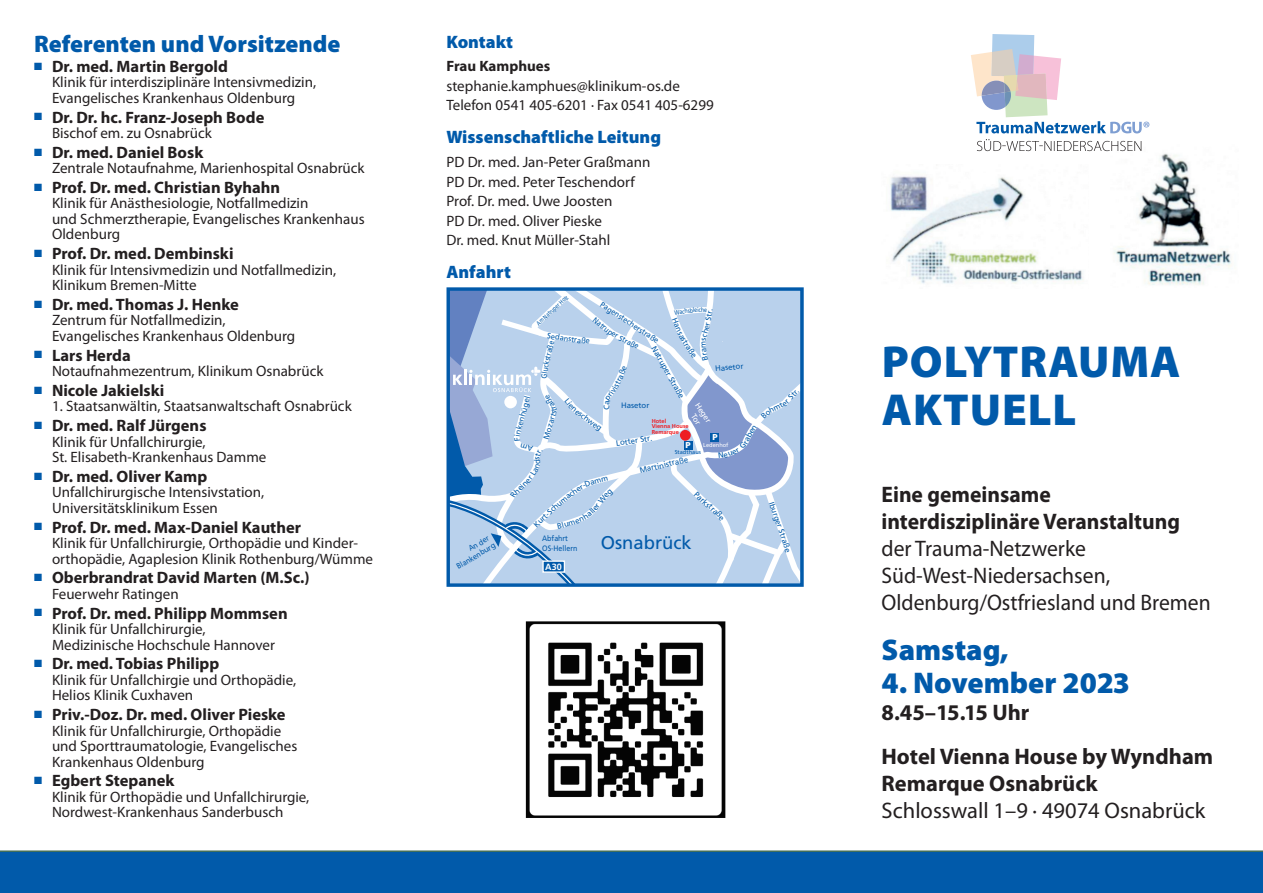
<style>
.page{position:relative;width:1263px;height:893px;background:#fff}
.page>*{position:absolute;margin:0;border:0;box-sizing:border-box;transform-origin:0 0}
.t1{font:900 45px/48px "Myriad Pro";letter-spacing:.02em;color:#015aaa}
.t2{font:900 30px "Myriad Pro";color:#015aaa}
.t3{font:900 24px "Myriad Pro";color:#015aaa}
.t4{font:22.5px/27px "Myriad Pro";color:#231f20;scale:.96 1}
.t5{font:700 22.5px/44px "Myriad Pro";color:#231f20}
.t6{font:700 22.5px/27px "Myriad Pro";color:#231f20;scale:.96 1}
.t7{font:22.5px "Myriad Pro";color:#231f20}
.t8{font:18.45px "Frutiger";color:#015aaa}
.t9{font:900 18px "Myriad Pro";color:#015aaa}
.t10{font:700 16.5px "Myriad Pro";color:#231f20}
.t11{font:15px/15.5px "Myriad Pro";color:#231f20}
.t12{font:700 15px "Myriad Pro";color:#231f20}
.t13{font:700 9px "Frutiger";color:#fff}
.t14{font:900 8.55px "Frutiger";color:#fff}
.t15{font:7.8px "Frutiger";color:#015aaa}
.t16{font:7.8px "Frutiger";color:#015aaa;scale:.9 1}
.t17{font:7.8px "Frutiger";color:#015aaa;scale:.96 1}
.t18{font:7.8px/9.3px "Frutiger";color:#fff;text-align:center}
.t19{font:6.45px "Frutiger";color:#015aaa;scale:.75 1}
.t20{font:6.45px "Frutiger";color:#015aaa;scale:.8 1}
.t21{font:700 5.7px/5.7px "Frutiger";color:#ee1d23}
.t22{font:5.7px "Frutiger";color:#015aaa}
.t23{font:5.7px "Frutiger";color:#fff}
.s1{color:#015aaa}
</style>
<div class="page">
<div style="left:0;top:850px;width:1263px;height:43px;background:#015aaa"></div>
<div style="left:446px;top:287px;width:358px;height:300px;border:3px solid #015aaa"></div>
<img style="left:1114px;top:144px;width:117px;height:141px">
<img style="left:890px;top:176px;width:194px;height:108px">
<svg style="left:977px;top:139px;width:164px;height:12px"></svg>
<svg style="left:971px;top:34px;width:178px;height:99px"></svg>
<img style="left:525px;top:621px;width:201px;height:197px">
<svg style="left:448px;top:289px;width:354px;height:296px;background:#b6cde8"></svg>
<h3 class="t3" style="left:34px;top:28px;width:308px">Referenten und Vorsitzende</h3>
<p class="t10" style="left:34px;top:55px;width:195px"><span class="s1">■</span> Dr. med. Martin Bergold</p>
<p class="t11" style="left:52px;top:74px;width:266px">Klinik für interdisziplinäre Intensivmedizin,<br>Evangelisches Krankenhaus Oldenburg</p>
<p class="t10" style="left:34px;top:106px;width:232px"><span class="s1">■</span> Dr. Dr. hc. Franz-Joseph Bode</p>
<p class="t11" style="left:52px;top:125px;width:161px">Bischof em. zu Osnabrück</p>
<p class="t10" style="left:34px;top:141px;width:171px"><span class="s1">■</span> Dr. med. Daniel Bosk</p>
<p class="t11" style="left:52px;top:160px;width:314px">Zentrale Notaufnahme, Marienhospital Osnabrück</p>
<p class="t10" style="left:34px;top:177px;width:248px"><span class="s1">■</span> Prof. Dr. med. Christian Byhahn</p>
<p class="t11" style="left:52px;top:195px;width:314px">Klinik für Anästhesiologie, Notfallmedizin<br>und Schmerztherapie, Evangelisches Krankenhaus<br>Oldenburg</p>
<p class="t10" style="left:34px;top:243px;width:201px"><span class="s1">■</span> Prof. Dr. med. Dembinski</p>
<p class="t11" style="left:52px;top:262px;width:286px">Klinik für Intensivmedizin und Notfallmedizin,<br>Klinikum Bremen-Mitte</p>
<p class="t10" style="left:34px;top:294px;width:206px"><span class="s1">■</span> Dr. med. Thomas J. Henke</p>
<p class="t11" style="left:52px;top:312px;width:245px">Zentrum für Notfallmedizin,<br>Evangelisches Krankenhaus Oldenburg</p>
<p class="t10" style="left:34px;top:344px;width:98px"><span class="s1">■</span> Lars Herda</p>
<p class="t11" style="left:52px;top:363px;width:273px">Notaufnahmezentrum, Klinikum Osnabrück</p>
<p class="t10" style="left:34px;top:380px;width:132px"><span class="s1">■</span> Nicole Jakielski</p>
<p class="t11" style="left:52px;top:398px;width:301px">1. Staatsanwältin, Staatsanwaltschaft Osnabrück</p>
<p class="t10" style="left:34px;top:415px;width:174px"><span class="s1">■</span> Dr. med. Ralf Jürgens</p>
<p class="t11" style="left:52px;top:434px;width:216px">Klinik für Unfallchirurgie,<br>St. Elisabeth-Krankenhaus Damme</p>
<p class="t10" style="left:34px;top:466px;width:175px"><span class="s1">■</span> Dr. med. Oliver Kamp</p>
<p class="t11" style="left:52px;top:484px;width:214px">Unfallchirurgische Intensivstation,<br>Universitätsklinikum Essen</p>
<p class="t10" style="left:34px;top:516px;width:268px"><span class="s1">■</span> Prof. Dr. med. Max-Daniel Kauther</p>
<p class="t11" style="left:52px;top:535px;width:322px">Klinik für Unfallchirurgie, Orthopädie und Kinder&shy;orthopädie, Agaplesion Klinik Rothenburg/Wümme</p>
<p class="t10" style="left:34px;top:567px;width:277px"><span class="s1">■</span> Oberbrandrat David Marten (M.Sc.)</p>
<p class="t11" style="left:52px;top:586px;width:128px">Feuerwehr Ratingen</p>
<p class="t10" style="left:34px;top:602px;width:255px"><span class="s1">■</span> Prof. Dr. med. Philipp Mommsen</p>
<p class="t11" style="left:52px;top:621px;width:224px">Klinik für Unfallchirurgie,<br>Medizinische Hochschule Hannover</p>
<p class="t10" style="left:34px;top:653px;width:187px"><span class="s1">■</span> Dr. med. Tobias Philipp</p>
<p class="t11" style="left:52px;top:672px;width:246px">Klinik für Unfallchirgie und Orthopädie,<br>Helios Klinik Cuxhaven</p>
<p class="t10" style="left:34px;top:704px;width:253px"><span class="s1">■</span> Priv.-Doz. Dr. med. Oliver Pieske</p>
<p class="t11" style="left:52px;top:723px;width:247px">Klinik für Unfallchirurgie, Orthopädie und Sporttraumatologie, Evangelisches<br>Krankenhaus Oldenburg</p>
<p class="t10" style="left:34px;top:770px;width:142px"><span class="s1">■</span> Egbert Stepanek</p>
<p class="t11" style="left:52px;top:789px;width:259px">Klinik für Orthopädie und Unfallchirurgie,<br>Nordwest-Krankenhaus Sanderbusch</p>
<p class="t9" style="left:446px;top:29px;width:68px">Kontakt</p>
<p class="t12" style="left:446px;top:56px;width:105px">Frau Kamphues</p>
<p class="t11" style="left:446px;top:76px;width:269px;line-height:19.5px">stephanie.kamphues@klinikum-os.de<br>Telefon 0541 405-6201 · Fax 0541 405-6299</p>
<p class="t9" style="left:446px;top:125px;width:216px">Wissenschaftliche Leitung</p>
<p class="t11" style="left:446px;top:152px;width:205px;line-height:19.5px">PD Dr. med. Jan-Peter Graßmann<br>PD Dr. med. Peter Teschendorf<br>Prof. Dr. med. Uwe Joosten<br>PD Dr. med. Oliver Pieske<br>Dr. med. Knut Müller-Stahl</p>
<p class="t9" style="left:446px;top:260px;width:66px">Anfahrt</p>
<p class="t19" style="left:549px;top:308px;width:26px;rotate:-43deg">uper Ho</p>
<p class="t19" style="left:535px;top:321px;width:27px;rotate:-42deg">Am Natr</p>
<p class="t15" style="left:513px;top:433px;width:41px;rotate:-75deg">nkenhügel</p>
<p class="t15" style="left:541px;top:437px;width:25px;rotate:-73deg">Mozar</p>
<p class="t17" style="left:603px;top:300px;width:73px;rotate:33deg">Pagenstecherstraße</p>
<p class="t16" style="left:597px;top:315px;width:27px;rotate:39deg">Natrup</p>
<p class="t16" style="left:627px;top:336px;width:18px;rotate:25deg">raße</p>
<p class="t15" style="left:658px;top:344px;width:60px;rotate:61deg">Natruper Straße</p>
<p class="t20" style="left:704px;top:306px;width:5px">e</p>
<p class="t15" style="left:715px;top:364px;width:30px;rotate:-6deg">Hasetor</p>
<p class="t15" style="left:621px;top:400px;width:30px">Hasetor</p>
<p class="t18" style="left:701px;top:401px;width:24px;rotate:56deg">Heger<br>Tor</p>
<p class="t21" style="left:652px;top:418px;width:39px">Hotel<br>Vienna House<br>Remarque</p>
<p class="t14" style="left:712px;top:432px;width:7px">P</p>
<p class="t15" style="left:616px;top:438px;width:38px;rotate:-8deg">Lotter Str.</p>
<p class="t14" style="left:685px;top:440px;width:7px">P</p>
<p class="t23" style="left:703px;top:442px;width:27px">Ledenhof</p>
<p class="t22" style="left:675px;top:449px;width:28px">Stadthaus</p>
<p class="t15" style="left:533px;top:464px;width:6px;rotate:-90deg">d</p>
<p class="t15" style="left:639px;top:466px;width:51px;rotate:-14deg">Martinistraße</p>
<p class="t15" style="left:698px;top:489px;width:27px;rotate:44deg">Parkstr</p>
<p class="t16" style="left:542px;top:534px;width:30px">Abfahrt</p>
<p class="t16" style="left:467px;top:545px;width:26px;rotate:-30deg">An der</p>
<p class="t16" style="left:542px;top:543px;width:41px">OS-Hellern</p>
<p class="t16" style="left:455px;top:563px;width:50px;rotate:-30deg">Blankenburg</p>
<p class="t13" style="left:545px;top:562px;width:18px">A30</p>
<p class="t8" style="left:601px;top:532px;width:93px">Osnabrück</p>
<p class="t15" style="left:783px;top:399px;width:18px;rotate:-46deg">r Str.</p>
<p class="t15" style="left:767px;top:407px;width:21px;rotate:-26deg">hmte</p>
<p class="t15" style="left:776px;top:500px;width:41px;rotate:71deg">Iburger Str</p>
<h1 class="t1" style="left:882px;top:336px;width:300px">POLYTRAUMA<br>AKTUELL</h1>
<h3 class="t6" style="left:881px;top:480px;width:312px">Eine gemeinsame interdisziplinäre Veranstaltung</h3>
<h3 class="t4" style="left:881px;top:534px;width:344px">der Trauma-Netzwerke<br>Süd-West-Niedersachsen,<br>Oldenburg/Ostfriesland und Bremen</h3>
<h2 class="t2" style="left:881px;top:629px;width:128px">Samstag,</h2>
<h2 class="t2" style="left:881px;top:662px;width:250px">4. November 2023</h2>
<h3 class="t5" style="left:881px;top:689px;width:333px">8.45–15.15 Uhr<br>Hotel Vienna House by Wyndham</h3>
<h3 class="t5" style="left:881px;top:760px;width:218px">Remarque Osnabrück</h3>
<h3 class="t7" style="left:881px;top:796px;width:325px">Schlosswall 1–9 · 49074 Osnabrück</h3>
</div>
